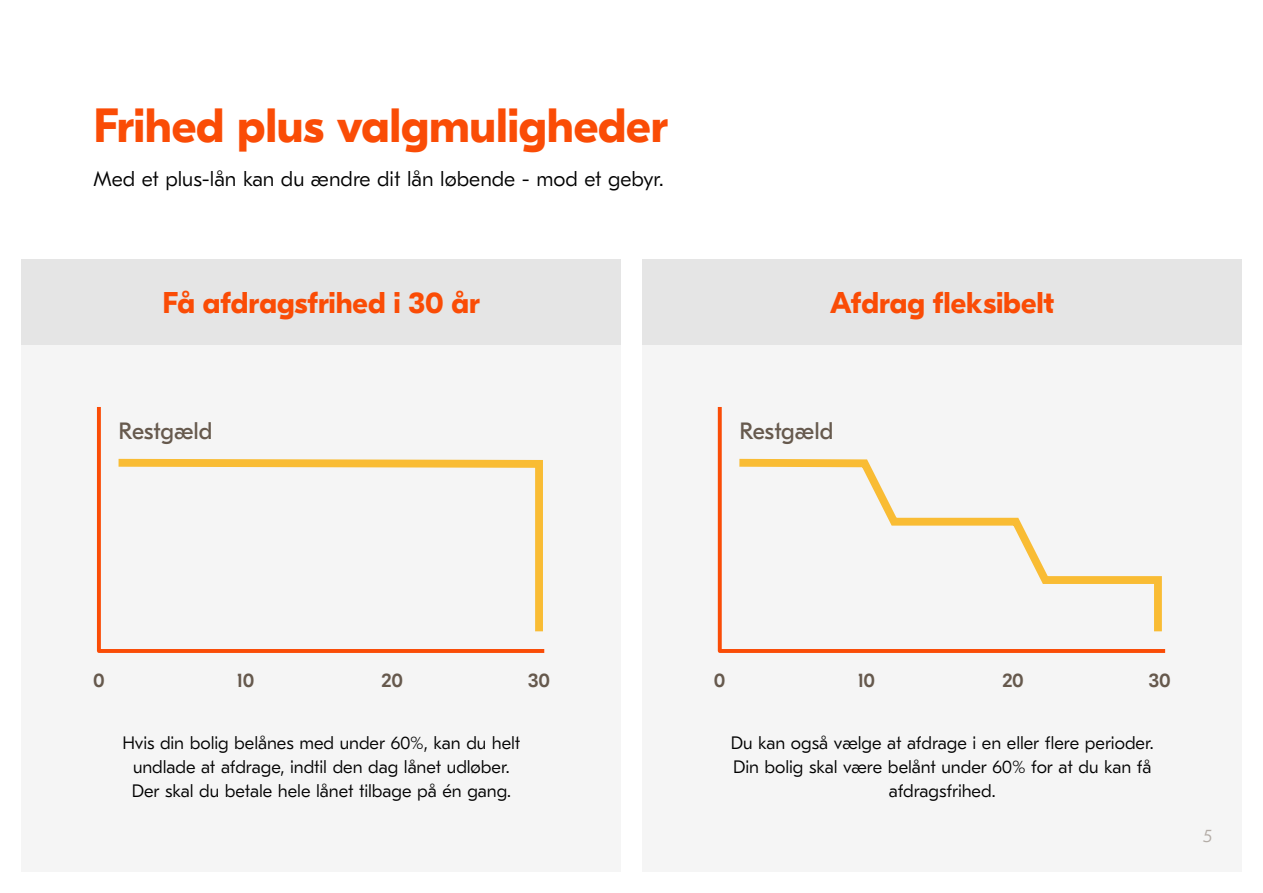
<style>
.page{position:relative;width:1263px;height:893px;background:#fff}
.page>*{position:absolute;margin:0;border:0;box-sizing:border-box;transform-origin:0 0}
.t1{font:700 48px "GT Eesti Pro Display";letter-spacing:-.005em;color:#fa4c06}
.t2{font:700 30px "GT Eesti Pro Display";color:#fa4c06}
.t3{font:23.55px "GT Eesti Pro Text";color:#66594d}
.t4{font:300 21px "GT Eesti Pro Text";color:#000}
.t5{font:500 19.65px "GT Eesti Pro Display";letter-spacing:-.02em;color:#66594d}
.t6{font:300 18px/24px "GT Eesti Pro Text";letter-spacing:-.005em;color:#000;text-align:center}
.t7{font:300 18px "GT Eesti Pro Text";color:#b3aca6}
</style>
<div class="page">
<div style="left:642px;top:259px;width:600px;height:613px;background:#f5f5f5"></div>
<div style="left:22px;top:259px;width:599px;height:613px;background:#f5f5f5"></div>
<svg style="left:96px;top:407px;width:449px;height:246px"></svg>
<svg style="left:111px;top:455px;width:434px;height:184px"></svg>
<svg style="left:717px;top:407px;width:449px;height:246px"></svg>
<svg style="left:731px;top:455px;width:435px;height:184px"></svg>
<div style="left:22px;top:259px;width:599px;height:85px;background:#e5e5e5"></div>
<div style="left:642px;top:259px;width:600px;height:85px;background:#e5e5e5"></div>
<h1 class="t1" style="left:94px;top:99px;width:576px">Frihed plus valgmuligheder</h1>
<p class="t4" style="left:94px;top:167px;width:571px">Med et plus-lån kan du ændre dit lån løbende - mod et gebyr.</p>
<h2 class="t2" style="left:162px;top:286px;width:319px">Få afdragsfrihed i 30 år</h2>
<h2 class="t2" style="left:830px;top:286px;width:226px">Afdrag fleksibelt</h2>
<h3 class="t3" style="left:119px;top:418px;width:96px">Restgæld</h3>
<h3 class="t3" style="left:739px;top:418px;width:96px">Restgæld</h3>
<p class="t5" style="left:93px;top:669px;width:13px">0</p>
<p class="t5" style="left:237px;top:669px;width:19px">10</p>
<p class="t5" style="left:382px;top:669px;width:23px">20</p>
<p class="t5" style="left:528px;top:669px;width:23px">30</p>
<p class="t6" style="left:122px;top:731px;width:400px">Hvis din bolig belånes med under 60%, kan du helt undlade at afdrage, indtil den dag lånet udløber.<br>Der skal du betale hele lånet tilbage på én gang.</p>
<p class="t5" style="left:714px;top:669px;width:13px">0</p>
<p class="t5" style="left:858px;top:669px;width:19px">10</p>
<p class="t5" style="left:1002px;top:669px;width:23px">20</p>
<p class="t5" style="left:1149px;top:669px;width:23px">30</p>
<p class="t6" style="left:731px;top:731px;width:425px">Du kan også vælge at afdrage i en eller flere perioder.<br>Din bolig skal være belånt under 60% for at du kan få afdragsfrihed.</p>
<p class="t7" style="left:1203px;top:826px;width:10px">5</p>
</div>
